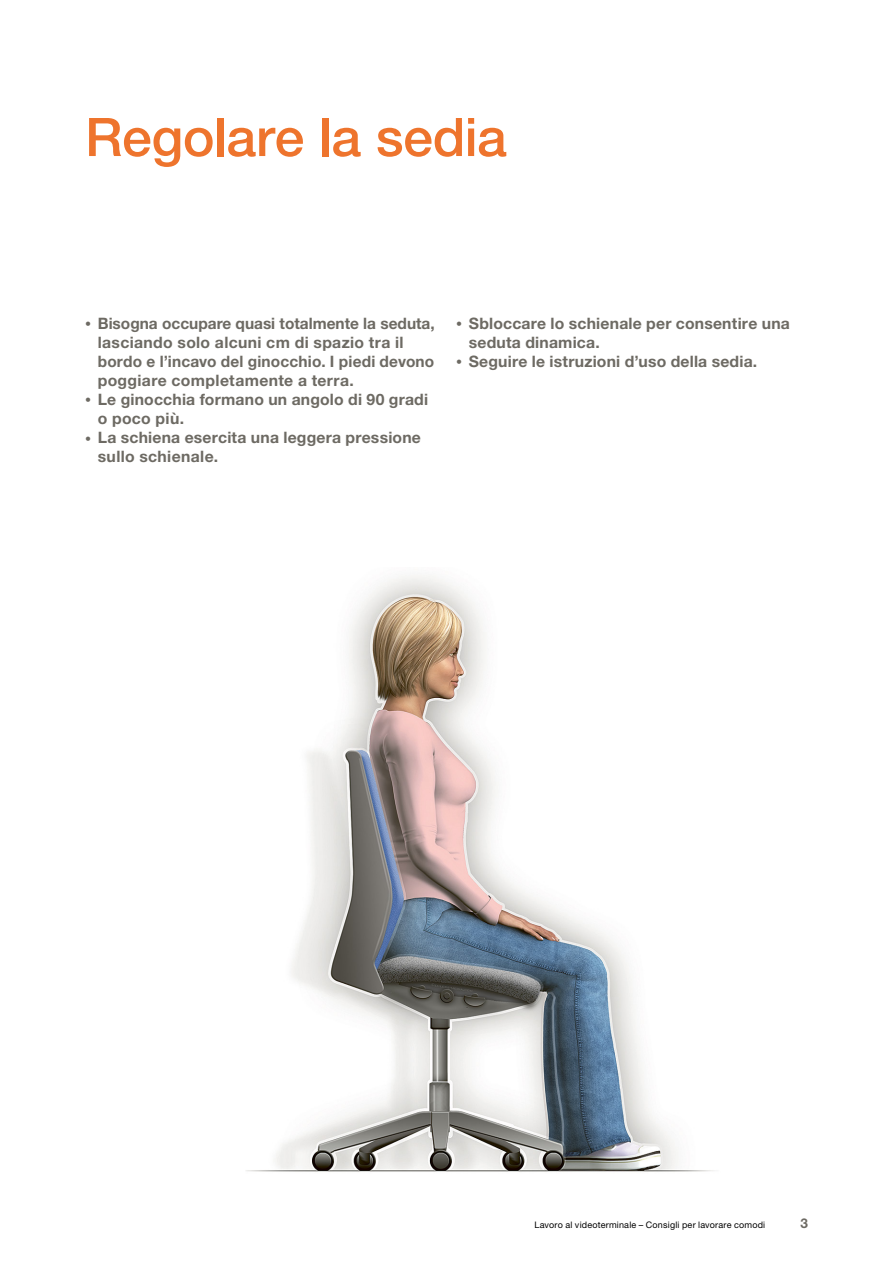
<style>
.page{position:relative;width:893px;height:1263px;background:#fff}
.page>*{position:absolute;margin:0;border:0;box-sizing:border-box;transform-origin:0 0}
.t1{font:500 53.25px "Helvetica Neue LT Std";letter-spacing:-.005em;color:#ee742d}
.t2{font:700 15.75px/19.2px "Helvetica Neue LT Std";letter-spacing:.015em;color:#6d6a63}
.t3{font:700 13.5px "Helvetica Neue LT Std";color:#6d6a63}
.t4{font:9px "Helvetica Neue LT Std";letter-spacing:.025em;color:#000}
.s1{font-weight:400;font-size:12px}
</style>
<div class="page">
<img style="left:246px;top:575px;width:468px;height:597px">
<h1 class="t1" style="left:85px;top:105px;width:423px">Regolare la sedia</h1>
<p class="t2" style="left:98px;top:313px;width:338px;text-indent:-13px"><span class="s1">•</span> Bisogna occupare quasi totalmente la seduta, lasciando solo alcuni cm di spazio tra il bordo e l’incavo del ginocchio. I piedi devono poggiare completamente a terra.</p>
<p class="t2" style="left:98px;top:389px;width:332px;text-indent:-13px"><span class="s1">•</span> Le ginocchia formano un angolo di 90 gradi o poco più.</p>
<p class="t2" style="left:98px;top:428px;width:325px;text-indent:-13px"><span class="s1">•</span> La schiena esercita una leggera pressione sullo schienale.</p>
<p class="t2" style="left:469px;top:313px;width:323px;text-indent:-13px"><span class="s1">•</span> Sbloccare lo schienale per consentire una seduta dinamica.</p>
<p class="t2" style="left:456px;top:351px;width:303px"><span class="s1">•</span> Seguire le istruzioni d’uso della sedia.</p>
<p class="t4" style="left:534px;top:1219px;width:232px">Lavoro al videoterminale – Consigli per lavorare comodi</p>
<p class="t3" style="left:800px;top:1215px;width:9px">3</p>
</div>
